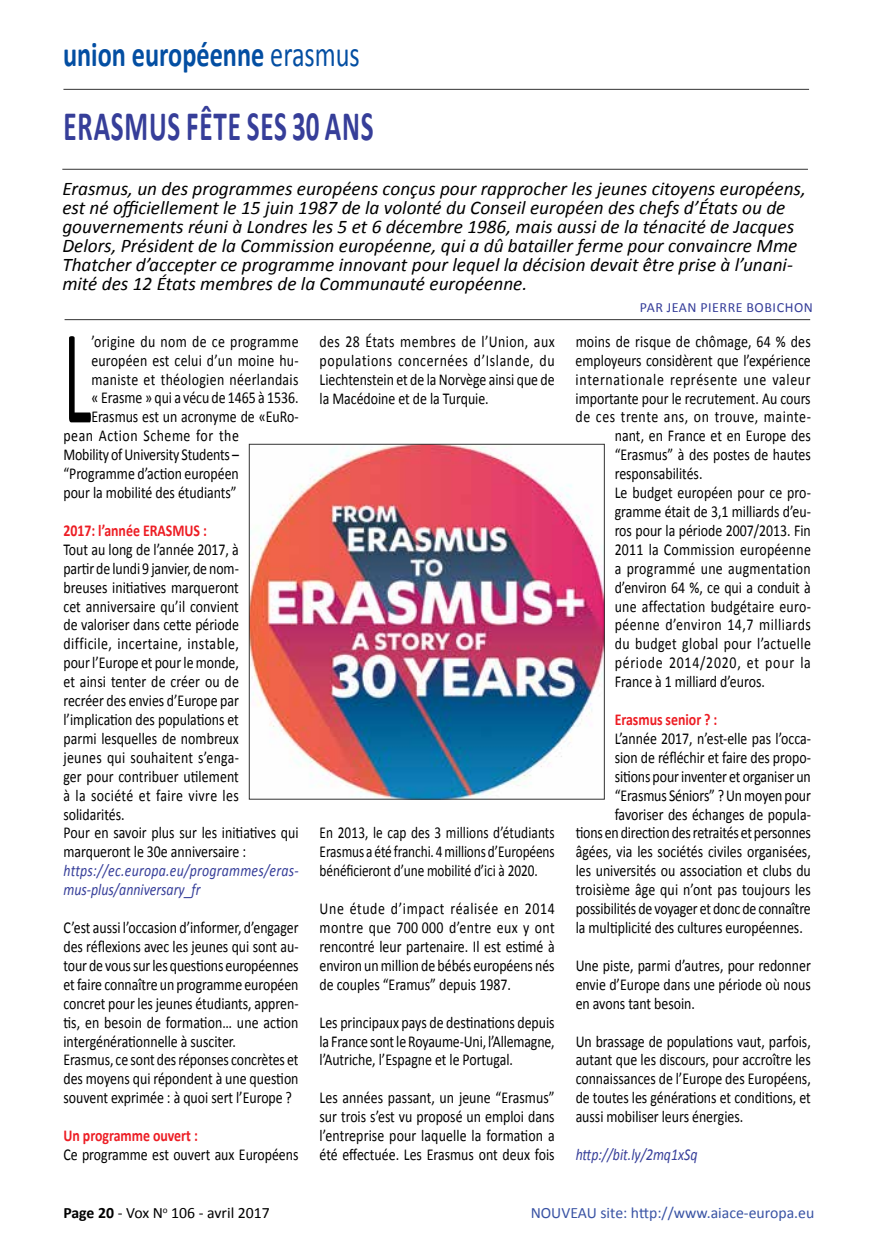
<style>
.page{position:relative;width:874px;height:1241px;background:#fff}
.page>*{position:absolute;margin:0;border:0;box-sizing:border-box;transform-origin:0 0}
.t1{font:135.8px "Calibri";color:#000;scale:.49 1}
.t2{font:700 42px "Calibri";letter-spacing:.03em;color:#363e99;scale:.64 1}
.t3{font:700 35px "Calibri";color:#034ea2;scale:.75 1}
.t4{font:italic 19.25px/18.9px "Calibri";color:#000}
.t5{font:16.62px/18.9px "Calibri";color:#000;text-align:justify;scale:.83 1}
.t6{font:16.62px/18.9px "Calibri";color:#000;text-align:justify;scale:.8 1}
.t7{font:16.62px "Calibri";letter-spacing:.02em;color:#000;scale:.83 1}
.t8{font:italic 16.62px/18.9px "Calibri";color:#363e99;scale:.83 1}
.t9{font:16.62px "Calibri";letter-spacing:.035em;color:#000;scale:.83 1}
.t10{font:16.62px "Calibri";letter-spacing:.025em;color:#000;scale:.83 1}
.t11{font:700 16.62px "Calibri";color:#ed1d24;scale:.83 1}
.t12{font:16.62px "Calibri";letter-spacing:.05em;color:#000;scale:.83 1}
.t13{font:16.62px "Calibri";letter-spacing:.03em;color:#000;scale:.83 1}
.t14{font:16.62px "Calibri";letter-spacing:.055em;color:#000;scale:.83 1}
.t15{font:16.62px "Calibri";letter-spacing:.04em;color:#000;scale:.83 1}
.t16{font:15.75px "Calibri";color:#3953a4}
.t17{font:15.75px "Calibri";color:#000}
.t18{font:14px "Calibri";letter-spacing:.04em;color:#363e99}
.s1{font-weight:400}
.s2{font-weight:700}
</style>
<div class="page">
<hr style="left:63px;top:89px;width:745px;height:1px;background:#333">
<hr style="left:62px;top:169px;width:745px;height:1px;background:#333">
<hr style="left:65px;top:319px;width:744px;height:1px;background:#333">
<img style="left:251px;top:446px;width:351px;height:351px">
<div style="left:249px;top:444px;width:355px;height:355px;border:1px solid #333"></div>
<h3 class="t3" style="left:63px;top:32px;width:397px">union européenne <span class="s1">erasmus</span></h3>
<h2 class="t2" style="left:64px;top:99px;width:485px">ERASMUS FÊTE SES 30 ANS</h2>
<p class="t4" style="left:62px;top:179px;width:744px">Erasmus, un des programmes européens conçus pour rapprocher les jeunes citoyens européens, est né officiellement le 15 juin 1987 de la volonté du Conseil européen des chefs d’États ou de gouvernements réuni à Londres les 5 et 6 décembre 1986, mais aussi de la ténacité de Jacques Delors, Président de la Commission européenne, qui a dû batailler ferme pour convaincre Mme Thatcher d’accepter ce programme innovant pour lequel la décision devait être prise à l’unani&shy;mité des 12 États membres de la Communauté européenne.</p>
<p class="t18" style="left:639px;top:299px;width:174px">PAR JEAN PIERRE BOBICHON</p>
<h1 class="t1" style="left:63px;top:291px;width:59px">L</h1>
<p class="t7" style="left:91px;top:330px;width:251px">’origine du nom de ce programme</p>
<p class="t5" style="left:319px;top:332px;width:285px">des 28 États membres de l’Union, aux populations concernées d’Islande, du Liechtenstein et de la Norvège ainsi que de la Macédoine et de la Turquie.</p>
<p class="t5" style="left:575px;top:332px;width:284px">moins de risque de chômage, 64 % des</p>
<p class="t5" style="left:575px;top:351px;width:284px">employeurs considèrent que l’expérience</p>
<p class="t12" style="left:575px;top:368px;width:284px">internationale représente une valeur</p>
<p class="t5" style="left:575px;top:388px;width:285px">importante pour le recrutement. Au cours</p>
<p class="t9" style="left:575px;top:406px;width:285px">de ces trente ans, on trouve, mainte-</p>
<p class="t5" style="left:614px;top:426px;width:238px">nant, en France et en Europe des</p>
<p class="t5" style="left:614px;top:445px;width:238px">“Erasmus” à des postes de hautes</p>
<p class="t5" style="left:614px;top:464px;width:107px">responsabilités.</p>
<p class="t5" style="left:614px;top:483px;width:238px">Le budget européen pour ce pro-</p>
<p class="t5" style="left:614px;top:502px;width:238px">gramme était de 3,1 milliards d’eu-</p>
<p class="t5" style="left:614px;top:521px;width:238px">ros pour la période 2007/2013. Fin</p>
<p class="t7" style="left:614px;top:538px;width:238px">2011 la Commission européenne</p>
<p class="t10" style="left:614px;top:557px;width:238px">a programmé une augmentation</p>
<p class="t5" style="left:614px;top:577px;width:238px">d’environ 64 %, ce qui a conduit à</p>
<p class="t7" style="left:614px;top:595px;width:238px">une affectation budgétaire euro-</p>
<p class="t9" style="left:614px;top:614px;width:238px">péenne d’environ 14,7 milliards</p>
<p class="t13" style="left:614px;top:633px;width:238px">du budget global pour l’actuelle</p>
<p class="t14" style="left:614px;top:652px;width:238px">période 2014/2020, et pour la</p>
<p class="t5" style="left:614px;top:672px;width:182px">France à 1 milliard d’euros.</p>
<p class="t11" style="left:614px;top:708px;width:125px">Erasmus senior ? :</p>
<p class="t5" style="left:614px;top:729px;width:238px">L’année 2017, n’est-elle pas l’occa-</p>
<p class="t5" style="left:614px;top:747px;width:238px">sion de réfléchir et faire des propo-</p>
<p class="t5" style="left:614px;top:766px;width:238px">sitions pour inventer et organiser un</p>
<p class="t5" style="left:614px;top:785px;width:238px">“Erasmus Séniors” ? Un moyen pour</p>
<p class="t5" style="left:614px;top:804px;width:238px">favoriser des échanges de popula-</p>
<p class="t5" style="left:575px;top:823px;width:285px">tions en direction desretraités et personnes</p>
<p class="t5" style="left:575px;top:842px;width:284px">âgées, via les sociétés civiles organisées,</p>
<p class="t5" style="left:575px;top:861px;width:284px">les universités ou association et clubs du</p>
<p class="t5" style="left:575px;top:880px;width:284px">troisième âge qui n’ont pas toujours les</p>
<p class="t5" style="left:575px;top:899px;width:285px">possibilités de voyager et donc de connaître</p>
<p class="t5" style="left:575px;top:918px;width:275px">la multiplicité des cultures européennes.</p>
<p class="t5" style="left:575px;top:955px;width:285px">Une piste, parmi d’autres, pour redonner envie d’Europe dans une période où nous en avons tant besoin.</p>
<p class="t5" style="left:575px;top:1031px;width:285px">Un brassage de populations vaut, parfois, autant que les discours, pour accroître les connaissances de l’Europe des Européens, de toutes les générations et conditions, et aussi mobiliser leurs énergies.</p>
<p class="t8" style="left:575px;top:1144px;width:148px">http://bit.ly/2mq1xSq</p>
<p class="t5" style="left:91px;top:350px;width:251px">européen est celui d’un moine hu-</p>
<p class="t10" style="left:91px;top:368px;width:251px">maniste et théologien néerlandais</p>
<p class="t5" style="left:91px;top:388px;width:251px">« Erasme » qui a vécu de 1465 à 1536.</p>
<p class="t5" style="left:91px;top:407px;width:251px">Erasmus est un acronyme de «EuRo-</p>
<p class="t15" style="left:63px;top:425px;width:213px">pean Action Scheme for the</p>
<p class="t5" style="left:63px;top:445px;width:213px">Mobility ofUniversity Students –</p>
<p class="t5" style="left:63px;top:464px;width:213px">“Programme d’action européen</p>
<p class="t5" style="left:63px;top:483px;width:210px">pour la mobilité des étudiants”</p>
<p class="t11" style="left:63px;top:519px;width:174px">2017: l’année ERASMUS :</p>
<p class="t5" style="left:63px;top:540px;width:285px;text-align:left">Tout au long de l’année 2017, à<br>partir de lundi 9 janvier, de nom-<br>breuses initiatives marqueront<br>cet anniversaire qu’il convient<br>de valoriser dans cette période<br>difficile, incertaine, instable,<br>pour l’Europe et pour le monde,<br>et ainsi tenter de créer ou de<br>recréer des envies d’Europe par l’implication des populations et<br>parmi lesquelles de nombreux<br>jeunes qui souhaitent s’enga-<br>ger pour contribuer utilement<br>à la société et faire vivre les solidarités.<br>Pour en savoir plus sur les initiatives qui marqueront le 30e anniversaire :</p>
<p class="t8" style="left:63px;top:860px;width:285px">https://ec.europa.eu/programmes/eras&shy;mus-plus/anniversary_fr</p>
<p class="t5" style="left:63px;top:917px;width:285px;text-align:left">C’est aussi l’occasion d’informer, d’engager des réflexions avec les jeunes qui sont au&shy;tour de vous sur les questions européennes et faire connaître un programme européen concret pour les jeunes étudiants, appren&shy;tis, en besoin de formation… une action intergénérationnelle à susciter.<br>Erasmus, ce sont des réponses concrètes et des moyens qui répondent à une question souvent exprimée : à quoi sert l’Europe ?</p>
<p class="t11" style="left:63px;top:1124px;width:163px">Un programme ouvert :</p>
<p class="t5" style="left:63px;top:1144px;width:285px">Ce programme est ouvert aux Européens</p>
<p class="t6" style="left:319px;top:823px;width:295px">En 2013, le cap des 3 millions d’étudiants Erasmus a été franchi. 4millions d’Européens bénéficieront d’une mobilité d’ici à 2020.</p>
<p class="t5" style="left:319px;top:899px;width:285px">Une étude d’impact réalisée en 2014 montre que 700 000 d’entre eux y ont rencontré leur partenaire. Il est estimé à environ un million de bébés européens nés de couples “Eramus” depuis 1987.</p>
<p class="t5" style="left:319px;top:1012px;width:285px">Les principaux pays de destinations depuis la France sontle Royaume-Uni, l’Allemagne, l’Autriche, l’Espagne et le Portugal.</p>
<p class="t5" style="left:319px;top:1088px;width:285px">Les années passant, un jeune “Erasmus” sur trois s’est vu proposé un emploi dans l’entreprise pour laquelle la formation a été effectuée. Les Erasmus ont deux fois</p>
<p class="t17" style="left:63px;top:1202px;width:208px"><span class="s2">Page 20</span> - Vox N<sup>o</sup> 106 - avril 2017</p>
<p class="t16" style="left:530px;top:1202px;width:285px">NOUVEAU site: http://www.aiace-europa.eu</p>
</div>
